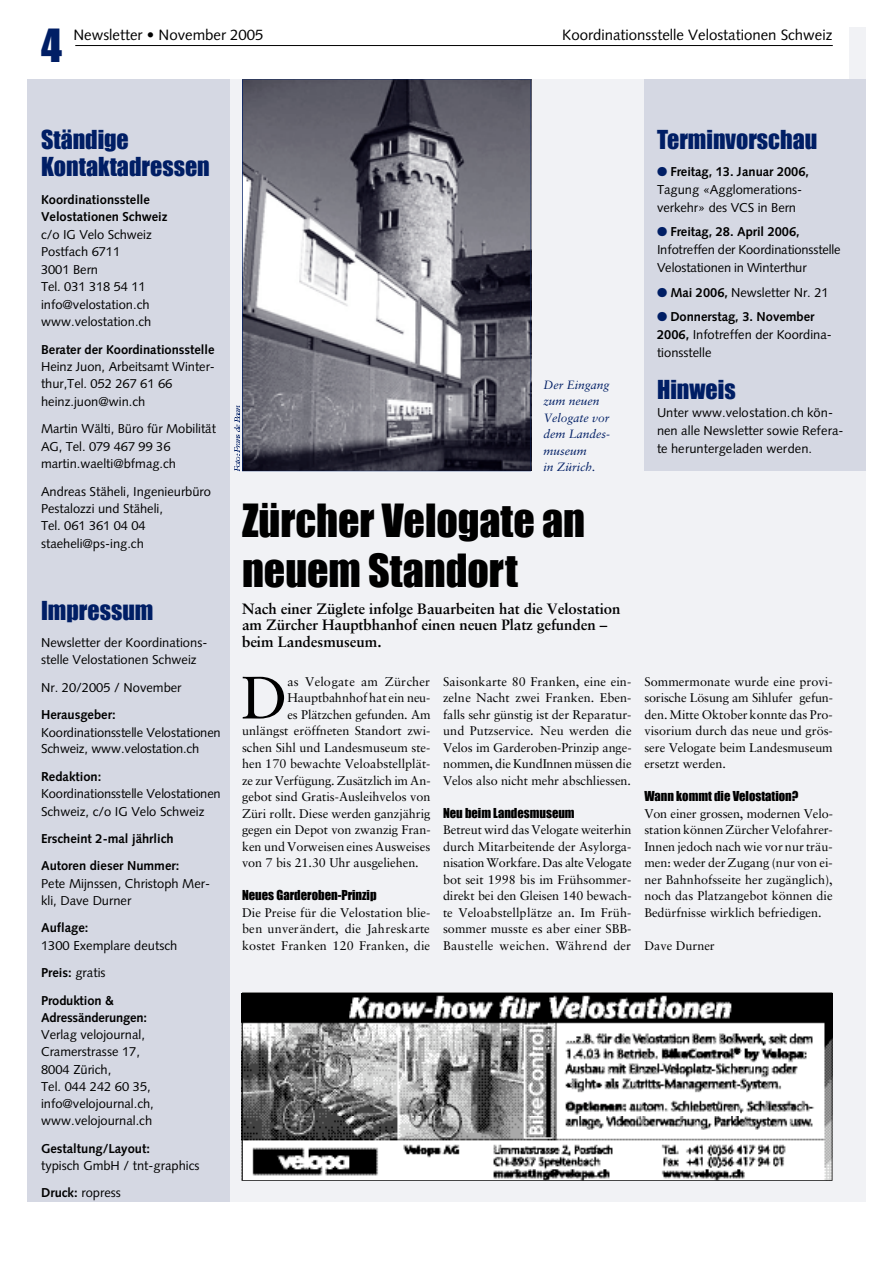
<style>
.page{position:relative;width:893px;height:1263px;background:#fff}
.page>*{position:absolute;margin:0;border:0;box-sizing:border-box;transform-origin:0 0}
.t1{font:59.85px "Sabon";color:#000}
.t2{font:42px/49.3px "Impact";color:#000}
.t3{font:42px "Impact";color:#001e65}
.t4{font:24px/27px "Impact";color:#001e65}
.t5{font:700 15px/16.4px "Sabon";letter-spacing:-.005em;color:#000}
.t6{font:15px "Syntax";color:#000}
.t7{font:12.9px/17.4px "Syntax";color:#000}
.t8{font:700 12.9px/17.2px "Syntax";color:#000}
.t9{font:12.6px/16.5px "Sabon";color:#000;text-align:justify}
.t10{font:12.6px "Impact";color:#000}
.t11{font:italic 12px/16.5px "Sabon";color:#001e65}
.s1{font-weight:700}
.s2{color:#001e65}
</style>
<div class="page">
<div style="left:27px;top:80px;width:838px;height:1121px;background:#f1f2f5"></div>
<div style="left:849px;top:27px;width:16px;height:1174px;background:#f1f2f5"></div>
<div style="left:27px;top:80px;width:202px;height:1121px;background:#d5d8e3"></div>
<hr style="left:75px;top:45px;width:757px;height:1px;background:#000">
<svg style="left:242px;top:993px;width:590px;height:188px"></svg>
<svg style="left:242px;top:80px;width:289px;height:391px;background:#7c7b84"></svg>
<svg style="left:234px;top:406px;width:5px;height:65px"></svg>
<div style="left:644px;top:80px;width:221px;height:391px;background:#d5d8e3"></div>
<h2 class="t3" style="left:41px;top:19px;width:22px">4</h2>
<p class="t6" style="left:73px;top:28px;width:192px">Newsletter • November 2005</p>
<p class="t6" style="left:562px;top:28px;width:271px">Koordinationsstelle Velostationen Schweiz</p>
<h3 class="t4" style="left:41px;top:126px;width:170px">Ständige<br>Kontaktadressen</h3>
<p class="t8" style="left:41px;top:192px;width:128px">Koordinationsstelle<br>Velostationen Schweiz</p>
<p class="t7" style="left:41px;top:227px;width:112px">c/o IG Velo Schweiz<br>Postfach 6711<br>3001 Bern<br>Tel. 031 318 54 11 info@velostation.ch www.velostation.ch</p>
<p class="t8" style="left:41px;top:342px;width:175px">Berater der Koordinationsstelle</p>
<p class="t7" style="left:41px;top:359px;width:175px">Heinz Juon, Arbeitsamt Winter&shy;thur,Tel. 052 267 61 66 heinz.juon@win.ch</p>
<p class="t7" style="left:41px;top:421px;width:176px">Martin Wälti, Büro für Mobilität<br>AG, Tel. 079 467 99 36 martin.waelti@bfmag.ch</p>
<p class="t7" style="left:41px;top:484px;width:171px">Andreas Stäheli, Ingenieurbüro<br>Pestalozzi und Stäheli,<br>Tel. 061 361 04 04 staeheli@ps-ing.ch</p>
<h3 class="t4" style="left:41px;top:596px;width:114px">Impressum</h3>
<p class="t7" style="left:41px;top:635px;width:168px">Newsletter der Koordinations&shy;stelle Velostationen Schweiz</p>
<p class="t7" style="left:41px;top:680px;width:142px">Nr. 20/2005 / November</p>
<p class="t8" style="left:41px;top:707px;width:76px">Herausgeber:</p>
<p class="t7" style="left:41px;top:725px;width:181px;line-height:17px">Koordinationsstelle Velostationen<br>Schweiz, www.velostation.ch</p>
<p class="t8" style="left:41px;top:769px;width:62px">Redaktion:</p>
<p class="t7" style="left:41px;top:787px;width:181px">Koordinationsstelle Velostationen<br>Schweiz, c/o IG Velo Schweiz</p>
<p class="t8" style="left:41px;top:826px;width:140px;line-height:27.3px">Erscheint 2-mal jährlich<br>Autoren dieser Nummer:</p>
<p class="t7" style="left:41px;top:876px;width:171px">Pete Mijnssen, Christoph Mer&shy;kli, Dave Durner</p>
<p class="t8" style="left:41px;top:921px;width:49px">Auflage:</p>
<p class="t7" style="left:41px;top:933px;width:138px;line-height:27.6px">1300 Exemplare deutsch<br><span class="s1">Preis:</span> gratis<br><span class="s1">Produktion &amp;</span></p>
<p class="t8" style="left:41px;top:1010px;width:107px">A d re s s ä n d e ru n g e n :</p>
<p class="t7" style="left:41px;top:1027px;width:114px">Verlag velojournal,<br>Cramerstrasse 17,<br>8004 Zürich,<br>Tel. 044 242 60 35, info@velojournal.ch, www.velojournal.ch</p>
<p class="t8" style="left:41px;top:1141px;width:110px">Gestaltung/Layout:</p>
<p class="t7" style="left:41px;top:1153px;width:160px;line-height:27.3px">typisch GmbH / tnt-graphics<br><span class="s1">Druck:</span> ropress</p>
<p class="t11" style="left:543px;top:377px;width:68px">Der Eingang zum neuen<br>Velogate vor dem Landes&shy;museum<br>in Zürich.</p>
<h2 class="t2" style="left:242px;top:496px;width:344px">Zürcher Velogate an neuem Standort</h2>
<p class="t5" style="left:242px;top:602px;width:380px">Nach einer Züglete infolge Bauarbeiten hat die Velostation am Zürcher Hauptbhanhof einen neuen Platz gefunden – beim Landesmuseum.</p>
<h1 class="t1" style="left:241px;top:673px;width:48px">D</h1>
<p class="t9" style="left:287px;top:674px;width:144px">as Velogate am Zürcher</p>
<p class="t9" style="left:287px;top:690px;width:144px">Hauptbahnhof hat ein neu-</p>
<p class="t9" style="left:287px;top:707px;width:145px">es Plätzchen gefunden. Am</p>
<p class="t9" style="left:242px;top:724px;width:190px">unlängst eröffneten Standort zwi-</p>
<p class="t9" style="left:242px;top:740px;width:190px">schen Sihl und Landesmuseum ste-</p>
<p class="t9" style="left:242px;top:757px;width:190px">hen 170 bewachte Veloabstellplät-</p>
<p class="t9" style="left:242px;top:773px;width:190px">ze zur Verfügung. Zusätzlich im An-</p>
<p class="t9" style="left:242px;top:789px;width:190px">gebot sind Gratis-Ausleihvelos von</p>
<p class="t9" style="left:242px;top:806px;width:190px">Züri rollt. Diese werden ganzjährig</p>
<p class="t9" style="left:242px;top:823px;width:190px">gegen ein Depot von zwanzig Fran-</p>
<p class="t9" style="left:242px;top:839px;width:190px">ken und Vorweisen eines Ausweises</p>
<p class="t9" style="left:242px;top:856px;width:178px">von 7 bis 21.30 Uhr ausgeliehen.</p>
<p class="t10" style="left:242px;top:887px;width:136px">Neues Garderoben-Prinzip</p>
<p class="t9" style="left:242px;top:905px;width:190px">Die Preise für die Velostation blie&shy;ben unverändert, die Jahreskarte kostet Franken 120 Franken, die</p>
<p class="t9" style="left:443px;top:674px;width:190px">Saisonkarte 80 Franken, eine ein&shy;zelne Nacht zwei Franken. Eben&shy;falls sehr günstig ist der Reparatur&shy;und Putzservice. Neu werden die Velos im Garderoben-Prinzip ange&shy;nommen, die KundInnen müssen die Velos also nicht mehr abschliessen.</p>
<p class="t10" style="left:443px;top:805px;width:133px">Neu beim Landesmuseum</p>
<p class="t9" style="left:443px;top:823px;width:190px">Betreut wird das Velogate weiterhin durch Mitarbeitende der Asylorga&shy;nisation Workfare. Das alte Velogate bot seit 1998 bis im Frühsommer&shy;direkt bei den Gleisen 140 bewach&shy;te Veloabstellplätze an. Im Früh&shy;sommer musste es aber einer SBB-Baustelle weichen. Während der</p>
<h3 class="t4" style="left:657px;top:126px;width:162px">Terminvorschau</h3>
<p class="t7" style="left:657px;top:164px;width:154px;line-height:18px"><span class="s2">●</span> <span class="s1">Freitag, 13. Januar 2006,<br></span>Tagung «Agglomerations&shy;verkehr» des VCS in Bern</p>
<p class="t7" style="left:657px;top:224px;width:185px;line-height:18px"><span class="s2">●</span> <span class="s1">Freitag, 28. April 2006,<br></span>Infotreffen der Koordinationsstelle<br>Velostationen in Winterthur</p>
<p class="t7" style="left:657px;top:285px;width:173px"><span class="s2">●</span> <span class="s1">Mai 2006,</span> Newsletter Nr. 21</p>
<p class="t7" style="left:657px;top:309px;width:176px;line-height:18px"><span class="s2">●</span> <span class="s1">Donnerstag, 3. November<br>2006,</span> Infotreffen der Koordina&shy;tionsstelle</p>
<h3 class="t4" style="left:657px;top:376px;width:80px">Hinweis</h3>
<p class="t7" style="left:657px;top:405px;width:188px;line-height:18px">Unter www.velostation.ch kön&shy;nen alle Newsletter sowie Refera&shy;te heruntergeladen werden.</p>
<p class="t9" style="left:644px;top:674px;width:190px">Sommermonate wurde eine provi&shy;sorische Lösung am Sihlufer gefun&shy;den. Mitte Oktoberkonnte das Pro&shy;visorium durch das neue und grös&shy;sere Velogate beim Landesmuseum ersetzt werden.</p>
<p class="t10" style="left:644px;top:788px;width:155px">Wann kommt die Velostation?</p>
<p class="t9" style="left:644px;top:806px;width:190px">Von einer grossen, modernen Velo&shy;station können Zürcher Velofahrer-Innen jedoch nach wie vor nur träu&shy;men: weder der Zugang (nur von ei&shy;ner Bahnhofsseite her zugänglich), noch das Platzangebot können die Bedürfnisse wirklich befriedigen.</p>
<p class="t9" style="left:644px;top:938px;width:72px">Dave Durner</p>
</div>
